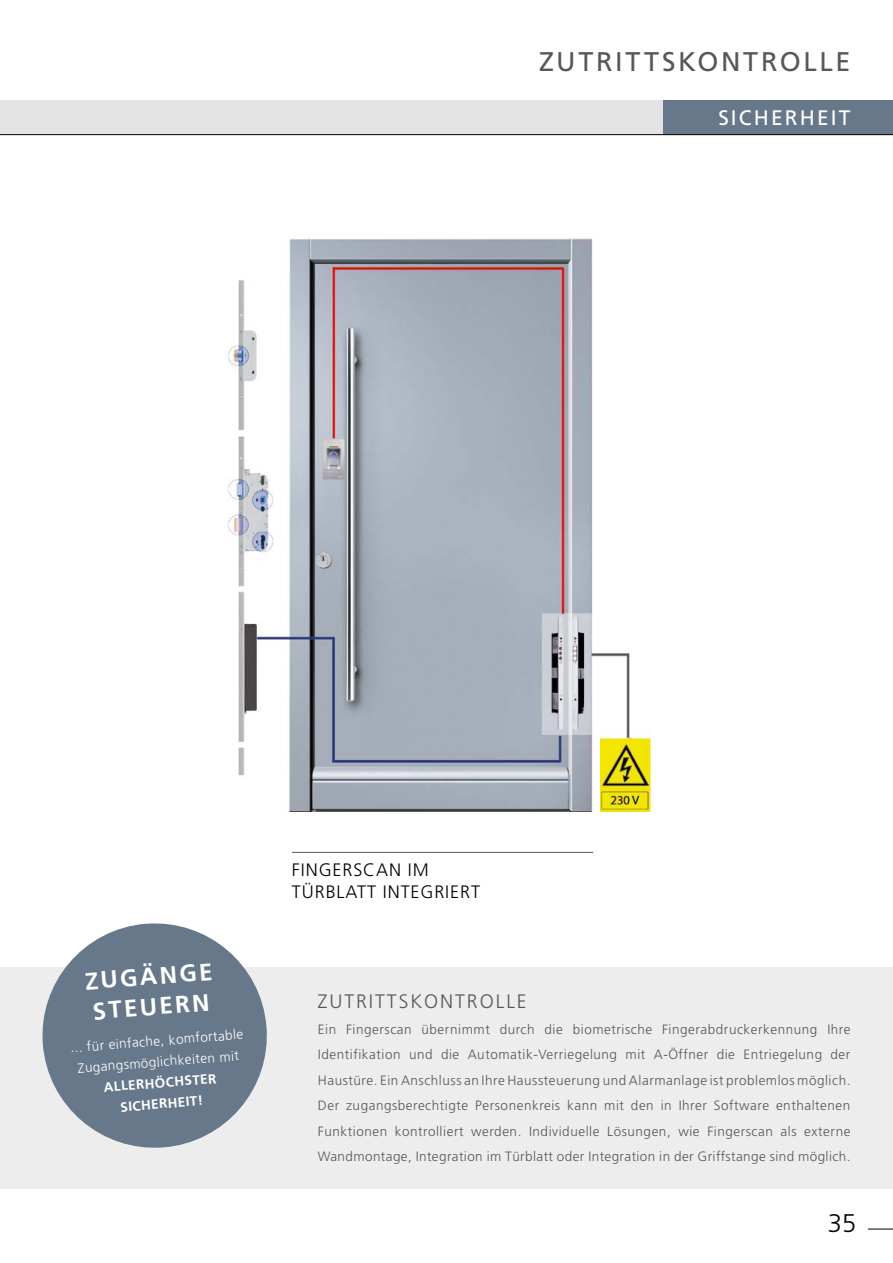
<style>
.page{position:relative;width:893px;height:1263px;background:#fff}
.page>*{position:absolute;margin:0;border:0;box-sizing:border-box;transform-origin:0 0}
.t1{font:27px "Frutiger";letter-spacing:.1em;color:#575756}
.t2{font:300 25.5px "Frutiger";color:#000}
.t3{font:700 24px/30.6px "Frutiger";color:#fff}
.t4{font:21px "Frutiger";letter-spacing:.1em;color:#fff}
.t5{font:300 19.5px "Frutiger";letter-spacing:.1em;color:#575756}
.t6{font:300 18px/21.6px "Frutiger";letter-spacing:.05em;color:#000}
.t7{font:300 13.5px/25.5px "Frutiger";letter-spacing:.03em;color:#575756;text-align:justify}
.t8{font:300 13.5px/21px "Frutiger";color:#fff;text-align:center}
.t9{font:700 13.5px/21px "Frutiger";color:#fff;text-align:center}
</style>
<div class="page">
<div style="left:0;top:101px;width:893px;height:34px;background:#e3e3e3"></div>
<svg style="left:868px;top:1229px;width:25px;height:1px"></svg>
<div style="left:0;top:967px;width:893px;height:221px;background:#ededed"></div>
<div style="left:663px;top:101px;width:230px;height:34px;background:#67788b"></div>
<img style="left:228px;top:238px;width:422px;height:574px">
<hr style="left:292px;top:852px;width:301px;height:1px;background:#575756">
<hr style="left:0;top:134px;width:893px;height:1px;background:#000">
<svg style="left:42px;top:923px;width:225px;height:225px;fill:#67788b"></svg>
<h1 class="t1" style="left:539px;top:45px;width:313px">ZUTRITTSKONTROLLE</h1>
<h3 class="t4" style="left:718px;top:106px;width:134px">SICHERHEIT</h3>
<h3 class="t3" style="left:84px;top:965px;width:129px;rotate:-4deg">ZUGÄNGE<br>STEUERN</h3>
<p class="t8" style="left:70px;top:1036px;width:175px;rotate:-4deg">... für einfache, komfortable<br>Zugangsmöglichkeiten mit</p>
<p class="t9" style="left:103px;top:1076px;width:114px;rotate:-4deg">ALLERHÖCHSTER<br>SICHERHEIT!</p>
<h3 class="t6" style="left:292px;top:859px;width:190px">FINGERSCAN IM<br>TÜRBLATT INTEGRIERT</h3>
<h3 class="t5" style="left:318px;top:990px;width:210px">ZUTRITTSKONTROLLE</h3>
<p class="t7" style="left:318px;top:1016px;width:534px">Ein Fingerscan übernimmt durch die biometrische Fingerabdruckerkennung Ihre Identifikation und die Automatik-Verriegelung mit A-Öffner die Entriegelung der Haustüre. Ein Anschluss an Ihre Haussteuerung und Alarmanlage ist problemlos möglich.<br>Der zugangsberechtigte Personenkreis kann mit den in Ihrer Software enthaltenen Funktionen kontrolliert werden. Individuelle Lösungen, wie Fingerscan als externe Wandmontage, Integration im Türblatt oder Integration in der Griffstange sind möglich.</p>
<h2 class="t2" style="left:828px;top:1209px;width:30px">35</h2>
</div>
